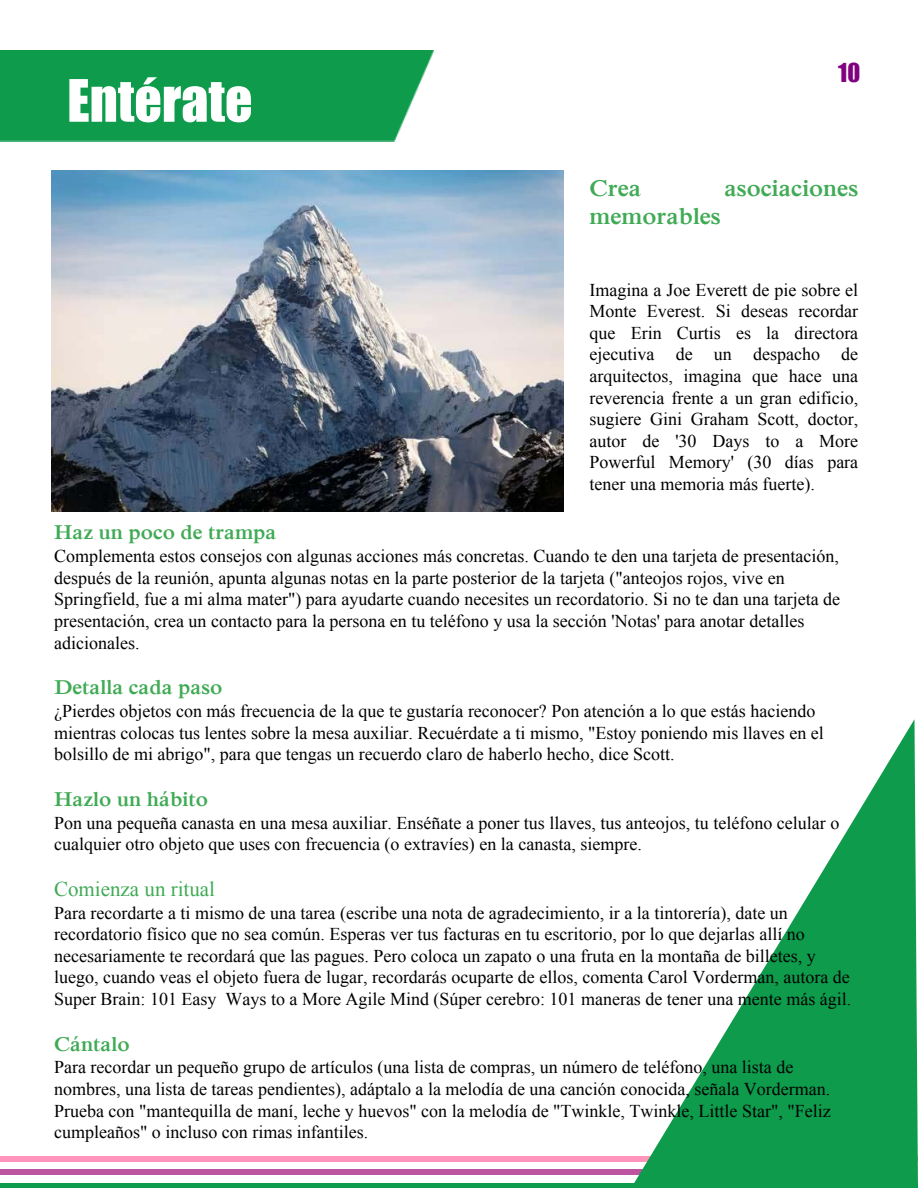
<style>
.page{position:relative;width:918px;height:1188px;background:#fff}
.page>*{position:absolute;margin:0;border:0;box-sizing:border-box;transform-origin:0 0}
.t1{font:54px "Impact";color:#fff}
.t2{font:700 24px "Iskoola Pota";color:#40aa55}
.t3{font:24px "Impact";color:#800080}
.t4{font:700 21px "Iskoola Pota";color:#40aa55}
.t5{font:21px "Iskoola Pota";color:#40aa55}
.t6{font:18px/21.6px "Iskoola Pota";color:#000}
</style>
<div class="page">
<div style="left:0;top:50px;width:434px;height:92px;background:#0e9b4c"></div>
<img style="left:52px;top:170px;width:511px;height:341px">
<div style="left:0;top:1183px;width:918px;height:5px;background:#0d9b4c"></div>
<div style="left:0;top:1169px;width:866px;height:6px;background:#bc549f"></div>
<div style="left:0;top:1156px;width:918px;height:6px;background:#ff95bd"></div>
<svg style="left:634px;top:719px;width:284px;height:464px"></svg>
<h1 class="t1" style="left:67px;top:59px;width:187px">Entérate</h1>
<h2 class="t3" style="left:838px;top:54px;width:24px">10</h2>
<h2 class="t2" style="left:590px;top:174px;width:53px">Crea</h2>
<h2 class="t2" style="left:724px;top:174px;width:135px">asociaciones</h2>
<h2 class="t2" style="left:590px;top:203px;width:133px">memorables</h2>
<p class="t6" style="left:590px;top:279px;width:270px;text-align:justify">Imagina a Joe Everett de pie sobre el Monte Everest. Si deseas recordar que Erin Curtis es la directora ejecutiva de un despacho de arquitectos, imagina que hace una reverencia frente a un gran edificio, sugiere Gini Graham Scott, doctor, autor de '30 Days to a More Powerful Memory' (30 días para tener una memoria más fuerte).</p>
<p class="t4" style="left:54px;top:520px;width:224px">Haz un poco de trampa</p>
<p class="t6" style="left:54px;top:545px;width:788px">Complementa estos consejos con algunas acciones más concretas. Cuando te den una tarjeta de presentación, después de la reunión, apunta algunas notas en la parte posterior de la tarjeta ("anteojos rojos, vive en Springfield, fue a mi alma mater") para ayudarte cuando necesites un recordatorio. Si no te dan una tarjeta de presentación, crea un contacto para la persona en tu teléfono y usa la sección 'Notas' para anotar detalles adicionales.</p>
<p class="t4" style="left:54px;top:675px;width:170px">Detalla cada paso</p>
<p class="t6" style="left:54px;top:700px;width:771px">¿Pierdes objetos con más frecuencia de la que te gustaría reconocer? Pon atención a lo que estás haciendo mientras colocas tus lentes sobre la mesa auxiliar. Recuérdate a ti mismo, "Estoy poniendo mis llaves en el bolsillo de mi abrigo", para que tengas un recuerdo claro de haberlo hecho, dice Scott.</p>
<p class="t4" style="left:54px;top:787px;width:155px">Hazlo un hábito</p>
<p class="t6" style="left:54px;top:812px;width:787px">Pon una pequeña canasta en una mesa auxiliar. Enséñate a poner tus llaves, tus anteojos, tu teléfono celular o cualquier otro objeto que uses con frecuencia (o extravíes) en la canasta, siempre.</p>
<p class="t5" style="left:54px;top:877px;width:162px">Comienza un ritual</p>
<p class="t6" style="left:54px;top:902px;width:799px">Para recordarte a ti mismo de una tarea (escribe una nota de agradecimiento, ir a la tintorería), date un recordatorio físico que no sea común. Esperas ver tus facturas en tu escritorio, por lo que dejarlas allí no necesariamente te recordará que las pagues. Pero coloca un zapato o una fruta en la montaña de billetes, y luego, cuando veas el objeto fuera de lugar, recordarás ocuparte de ellos, comenta Carol Vorderman, autora de Super Brain: 101 Easy Ways to a More Agile Mind (Súper cerebro: 101 maneras de tener una mente más ágil.</p>
<p class="t4" style="left:54px;top:1032px;width:77px">Cántalo</p>
<p class="t6" style="left:54px;top:1057px;width:778px">Para recordar un pequeño grupo de artículos (una lista de compras, un número de teléfono, una lista de nombres, una lista de tareas pendientes), adáptalo a la melodía de una canción conocida, señala Vorderman.<br>Prueba con "mantequilla de maní, leche y huevos" con la melodía de "Twinkle, Twinkle, Little Star", "Feliz cumpleaños" o incluso con rimas infantiles.</p>
</div>
